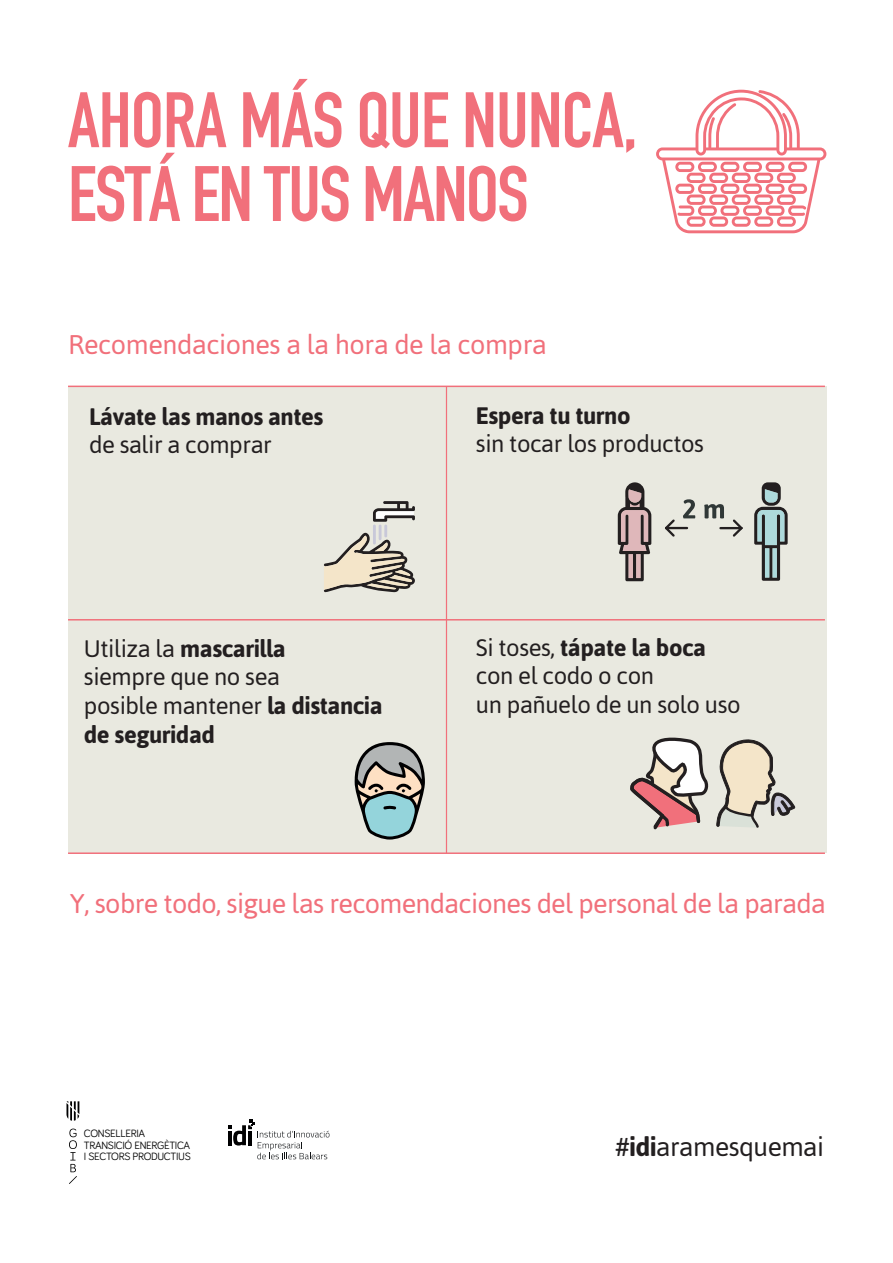
<style>
.page{position:relative;width:893px;height:1263px;background:#fff}
.page>*{position:absolute;margin:0;border:0;box-sizing:border-box;transform-origin:0 0}
.t1{font:700 77.1px/73.8px "DIN Condensed";letter-spacing:-.01em;color:#f1707b}
.t2{font:27px "Asap";letter-spacing:-.025em;color:#f1707b}
.t3{font:26.4px "Asap";letter-spacing:-.02em;color:#231f20}
.t4{font:23.85px/28.7px "Asap";letter-spacing:-.02em;color:#231f20}
.t5{font:700 23.85px "Asap";letter-spacing:-.02em;color:#231f20}
.t6{font:10.95px/11.6px "Bariol";letter-spacing:-.03em;color:#000001}
.s1{font-weight:700}
</style>
<div class="page">
<div style="left:68px;top:386px;width:758px;height:467px;background:#e9e9e0"></div>
<hr style="left:68px;top:386px;width:757px;height:1px;background:#f1707b">
<svg style="left:228px;top:1119px;width:101px;height:40px"></svg>
<svg style="left:69px;top:1129px;width:8px;height:55px"></svg>
<svg style="left:66px;top:1101px;width:13px;height:20px"></svg>
<hr style="left:446px;top:386px;width:1px;height:467px;background:#f1707b">
<hr style="left:68px;top:619px;width:757px;height:2px;background:#f1707b">
<hr style="left:68px;top:852px;width:757px;height:2px;background:#f1707b">
<svg style="left:324px;top:501px;width:91px;height:91px"></svg>
<svg style="left:355px;top:742px;width:70px;height:98px"></svg>
<svg style="left:630px;top:737px;width:78px;height:93px"></svg>
<svg style="left:716px;top:739px;width:79px;height:89px"></svg>
<svg style="left:656px;top:90px;width:170px;height:143px"></svg>
<hr style="left:666px;top:527px;width:21px;height:2px;background:#231f20">
<svg style="left:665px;top:519px;width:12px;height:18px"></svg>
<hr style="left:720px;top:527px;width:21px;height:2px;background:#231f20">
<svg style="left:731px;top:519px;width:12px;height:18px"></svg>
<svg style="left:754px;top:482px;width:34px;height:99px"></svg>
<svg style="left:618px;top:482px;width:33px;height:99px"></svg>
<svg style="left:683px;top:499px;width:12px;height:19px"></svg>
<svg style="left:704px;top:504px;width:20px;height:14px"></svg>
<h1 class="t1" style="left:68px;top:83px;width:571px">AHORA MÁS QUE NUNCA,<br>ESTÁ EN TUS MANOS</h1>
<p class="t2" style="left:68px;top:329px;width:480px">Recomendaciones a la hora de la compra</p>
<p class="t5" style="left:89px;top:402px;width:236px">Lávate las manos antes</p>
<p class="t4" style="left:89px;top:430px;width:184px">de salir a comprar</p>
<p class="t4" style="left:84px;top:634px;width:300px">Utiliza la <span class="s1">mascarilla<br></span>siempre que no sea<br>posible mantener <span class="s1">la distancia de seguridad</span></p>
<p class="t5" style="left:476px;top:401px;width:156px">Espera tu turno</p>
<p class="t4" style="left:476px;top:429px;width:230px">sin tocar los productos</p>
<p class="t4" style="left:476px;top:633px;width:266px">Si toses, <span class="s1">tápate la boca </span>con el codo o con<br>un pañuelo de un solo uso</p>
<p class="t2" style="left:70px;top:888px;width:757px">Y, sobre todo, sigue las recomendaciones del personal de la parada</p>
<p class="t6" style="left:84px;top:1127px;width:108px">CONSELLERIA<br>TRANSICIÓ ENERGÈTICA<br>I SECTORS PRODUCTIUS</p>
<p class="t3" style="left:615px;top:1131px;width:210px">#<span class="s1">idi</span>aramesquemai</p>
</div>
